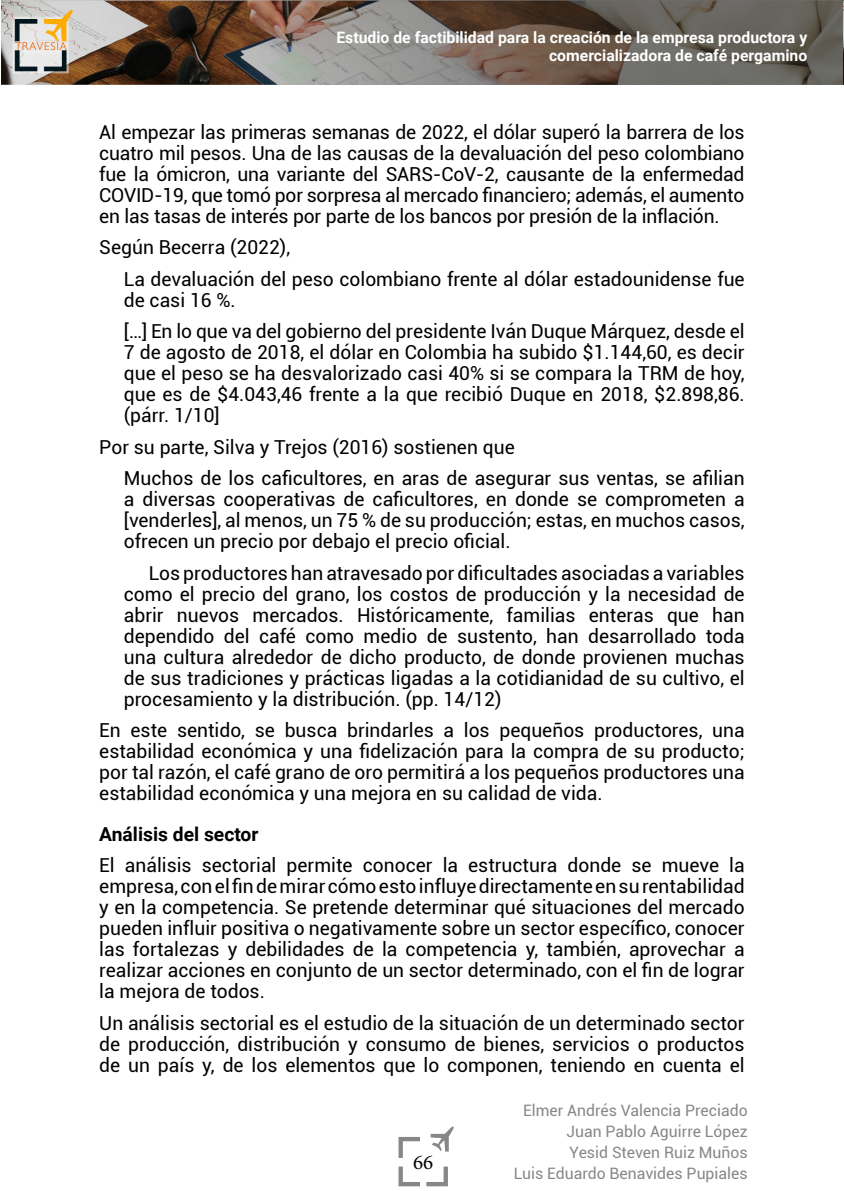
<style>
.page{position:relative;width:844px;height:1191px;background:#fff}
.page>*{position:absolute;margin:0;border:0;box-sizing:border-box;transform-origin:0 0}
.t1{font:21px "Minion Pro";color:#000}
.t2{font:19.25px/21px "Roboto";color:#000;text-align:justify}
.t3{font:700 19.25px "Roboto";color:#000}
.t4{font:15.75px/21px "Roboto";color:#878787;text-align:right}
.t5{font:700 15.75px/18.9px "Roboto";color:#fff;text-align:right}
</style>
<div class="page">
<svg style="left:398px;top:1137px;width:22px;height:20px"></svg>
<svg style="left:398px;top:1166px;width:22px;height:20px"></svg>
<svg style="left:426px;top:1166px;width:22px;height:20px"></svg>
<svg style="left:430px;top:1126px;width:24px;height:25px"></svg>
<img style="left:1px;top:0;width:842px;height:84px">
<p class="t5" style="left:336px;top:27px;width:472px">Estudio de factibilidad para la creación de la empresa productora y comercializadora de café pergamino</p>
<p class="t2" style="left:99px;top:120px;width:646px">Al empezar las primeras semanas de 2022, el dólar superó la barrera de los cuatro mil pesos. Una de las causas de la devaluación del peso colombiano fue la ómicron, una variante del SARS-CoV-2, causante de la enfermedad COVID-19, que tomó por sorpresa al mercado financiero; además, el aumento en las tasas de interés por parte de los bancos por presión de la inflación.</p>
<p class="t2" style="left:124px;top:231px;width:622px;line-height:31.5px;text-indent:-25px">Según Becerra (2022),<br>La devaluación del peso colombiano frente al dólar estadounidense fue</p>
<p class="t2" style="left:124px;top:283px;width:622px;line-height:31.5px">de casi 16 %.<br>[…] En lo que va del gobierno del presidente Iván Duque Márquez, desde el</p>
<p class="t2" style="left:124px;top:341px;width:622px">7 de agosto de 2018, el dólar en Colombia ha subido $1.144,60, es decir que el peso se ha desvalorizado casi 40% si se compara la TRM de hoy, que es de $4.043,46 frente a la que recibió Duque en 2018, $2.898,86. (párr. 1/10]</p>
<p class="t2" style="left:124px;top:430px;width:622px;line-height:31.5px;text-indent:-25px">Por su parte, Silva y Trejos (2016) sostienen que<br>Muchos de los caficultores, en aras de asegurar sus ventas, se afilian</p>
<p class="t2" style="left:124px;top:488px;width:622px">a diversas cooperativas de caficultores, en donde se comprometen a [venderles], al menos, un 75 % de su producción; estas, en muchos casos, ofrecen un precio por debajo el precio oficial.</p>
<p class="t2" style="left:124px;top:561px;width:622px;text-indent:25px">Los productores han atravesado por dificultades asociadas a variables como el precio del grano, los costos de producción y la necesidad de abrir nuevos mercados. Históricamente, familias enteras que han dependido del café como medio de sustento, han desarrollado toda una cultura alrededor de dicho producto, de donde provienen muchas de sus tradiciones y prácticas ligadas a la cotidianidad de su cultivo, el procesamiento y la distribución. (pp. 14/12)</p>
<p class="t2" style="left:99px;top:719px;width:646px">En este sentido, se busca brindarles a los pequeños productores, una estabilidad económica y una fidelización para la compra de su producto; por tal razón, el café grano de oro permitirá a los pequeños productores una estabilidad económica y una mejora en su calidad de vida.</p>
<p class="t3" style="left:99px;top:820px;width:161px">Análisis del sector</p>
<p class="t2" style="left:99px;top:854px;width:646px">El análisis sectorial permite conocer la estructura donde se mueve la empresa, con el fin de mirar cómo esto influye directamente en su rentabilidad y en la competencia. Se pretende determinar qué situaciones del mercado pueden influir positiva o negativamente sobre un sector específico, conocer las fortalezas y debilidades de la competencia y, también, aprovechar a realizar acciones en conjunto de un sector determinado, con el fin de lograr la mejora de todos.</p>
<p class="t2" style="left:99px;top:1011px;width:646px">Un análisis sectorial es el estudio de la situación de un determinado sector de producción, distribución y consumo de bienes, servicios o productos de un país y, de los elementos que lo componen, teniendo en cuenta el</p>
<p class="t4" style="left:513px;top:1099px;width:235px">Elmer Andrés Valencia Preciado<br>Juan Pablo Aguirre López<br>Yesid Steven Ruiz Muños<br>Luis Eduardo Benavides Pupiales</p>
<p class="t1" style="left:413px;top:1148px;width:22px">66</p>
</div>
